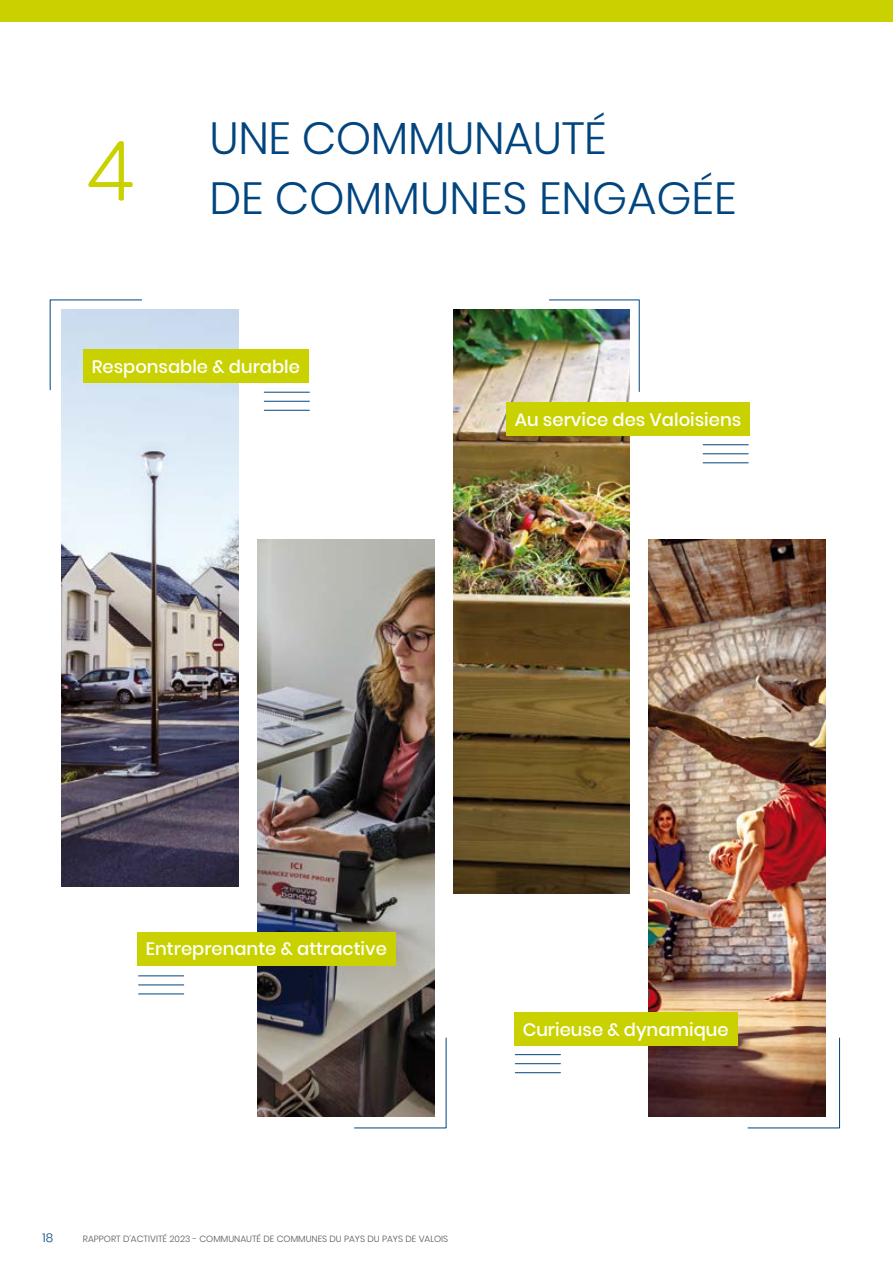
<style>
.page{position:relative;width:893px;height:1263px;background:#fff}
.page>*{position:absolute;margin:0;border:0;box-sizing:border-box;transform-origin:0 0}
.t1{font:300 45px/60px "Poppins";color:#00457f}
.t2{font:500 18px "Poppins";color:#fff}
.t3{font:300 12px "Poppins";color:#00457f}
.t4{font:300 9px "Poppins";color:#58585a}
</style>
<div class="page">
<div style="left:0;top:0;width:893px;height:21px;background:#c9d200"></div>
<img style="left:61px;top:309px;width:177px;height:577px">
<img style="left:257px;top:540px;width:177px;height:577px">
<img style="left:453px;top:309px;width:177px;height:584px">
<img style="left:649px;top:540px;width:177px;height:577px">
<div style="left:83px;top:349px;width:225px;height:34px;background:#c9d200"></div>
<div style="left:514px;top:1012px;width:223px;height:34px;background:#c9d200"></div>
<div style="left:506px;top:402px;width:244px;height:34px;background:#c9d200"></div>
<img style="left:548px;top:299px;width:92px;height:93px">
<svg style="left:354px;top:1037px;width:93px;height:92px"></svg>
<svg style="left:747px;top:1037px;width:93px;height:92px"></svg>
<hr style="left:515px;top:1054px;width:45px;height:1px;background:#00457f">
<hr style="left:515px;top:1063px;width:45px;height:1px;background:#00457f">
<hr style="left:515px;top:1072px;width:45px;height:1px;background:#00457f">
<hr style="left:139px;top:975px;width:45px;height:1px;background:#00457f">
<hr style="left:139px;top:984px;width:45px;height:1px;background:#00457f">
<hr style="left:139px;top:993px;width:45px;height:1px;background:#00457f">
<hr style="left:264px;top:392px;width:45px;height:1px;background:#00457f">
<hr style="left:264px;top:401px;width:45px;height:1px;background:#00457f">
<hr style="left:264px;top:410px;width:45px;height:1px;background:#00457f">
<hr style="left:703px;top:444px;width:45px;height:1px;background:#00457f">
<hr style="left:703px;top:453px;width:45px;height:1px;background:#00457f">
<hr style="left:703px;top:462px;width:45px;height:1px;background:#00457f">
<svg style="left:49px;top:299px;width:94px;height:92px"></svg>
<div style="left:137px;top:932px;width:258px;height:34px;background:#c9d200"></div>
<svg style="left:88px;top:141px;width:45px;height:60px"></svg>
<h1 class="t1" style="left:210px;top:108px;width:528px">UNE COMMUNAUTÉ<br>DE COMMUNES ENGAGÉE</h1>
<p class="t2" style="left:92px;top:356px;width:210px">Responsable &amp; durable</p>
<p class="t2" style="left:515px;top:409px;width:228px">Au service des Valoisiens</p>
<p class="t2" style="left:146px;top:938px;width:243px">Entreprenante &amp; attractive</p>
<p class="t2" style="left:523px;top:1019px;width:208px">Curieuse &amp; dynamique</p>
<p class="t3" style="left:43px;top:1230px;width:12px">18</p>
<p class="t4" style="left:83px;top:1233px;width:367px">RAPPORT D’ACTIVITÉ 2023 - COMMUNAUTÉ DE COMMUNES DU PAYS DU PAYS DE VALOIS</p>
</div>
